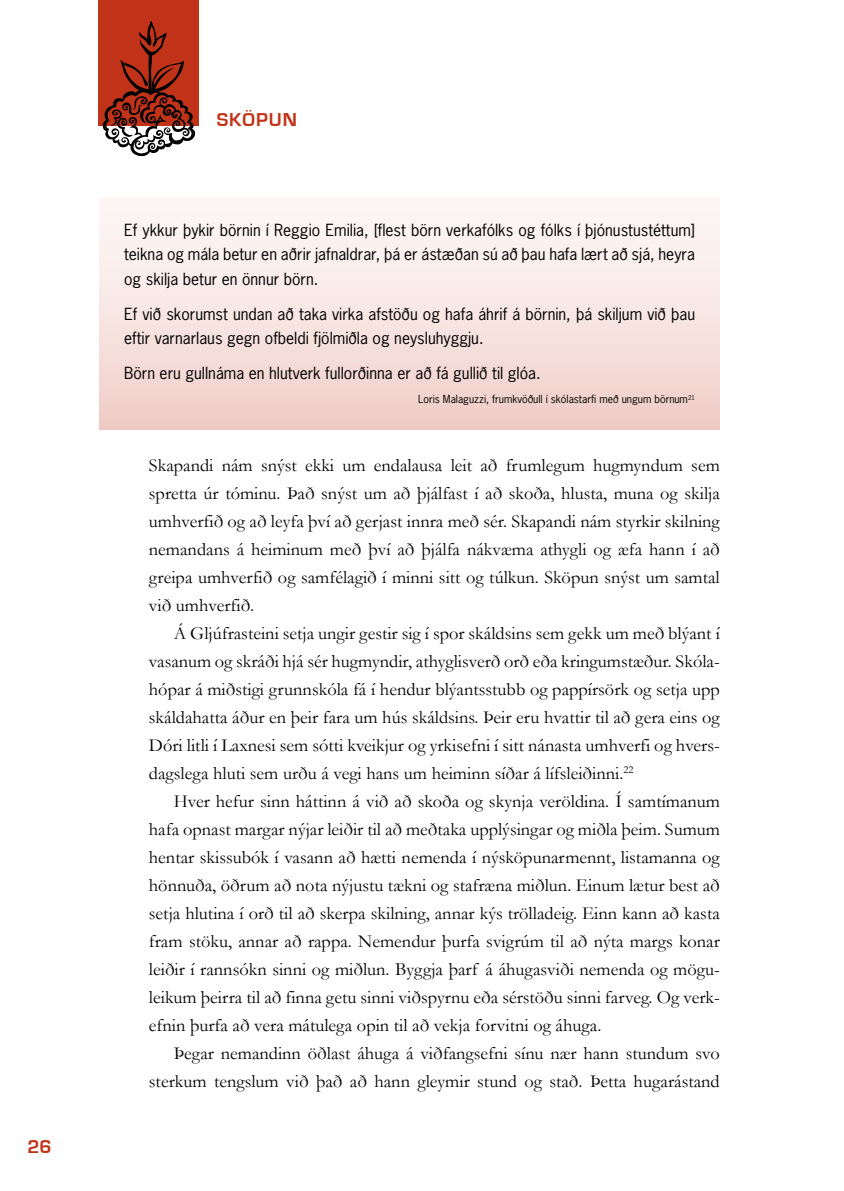
<style>
.page{position:relative;width:844px;height:1191px;background:#fff}
.page>*{position:absolute;margin:0;border:0;box-sizing:border-box;transform-origin:0 0}
.t1{font:700 19.25px "Eurostile";letter-spacing:.05em;color:#c13319}
.t2{font:18.38px/28px "Garamond";color:#000;text-align:justify}
.t3{font:15.75px/24.5px "News Gothic Std";color:#000;text-align:justify}
.t4{font:10.5px "News Gothic Std";color:#000}
</style>
<div class="page">
<div style="left:98px;top:0;width:100px;height:126px;background:#c13319"></div>
<svg style="left:103px;top:21px;width:92px;height:135px"></svg>
<div style="left:99px;top:198px;width:620px;height:231px;background:linear-gradient(to bottom,#fefbfa,#f0cec8)"></div>
<p class="t1" style="left:27px;top:1136px;width:26px">26</p>
<p class="t1" style="left:217px;top:109px;width:82px">SKÖPUN</p>
<p class="t3" style="left:124px;top:217px;width:572px">Ef ykkur þykir börnin í Reggio Emilia, [flest börn verkafólks og fólks í þjónustustéttum] teikna og mála betur en aðrir jafnaldrar, þá er ástæðan sú að þau hafa lært að sjá, heyra og skilja betur en önnur börn.</p>
<p class="t3" style="left:124px;top:301px;width:572px">Ef við skorumst undan að taka virka afstöðu og hafa áhrif á börnin, þá skiljum við þau eftir varnarlaus gegn ofbeldi fjölmiðla og neysluhyggju.</p>
<p class="t3" style="left:124px;top:361px;width:418px">Börn eru gullnáma en hlutverk fullorðinna er að fá gullið til glóa.</p>
<p class="t4" style="left:418px;top:392px;width:278px">Loris Malaguzzi, frumkvöðull í skólastarfi með ungum börnum<sup>21</sup></p>
<p class="t2" style="left:149px;top:451px;width:572px">Skapandi nám snýst ekki um endalausa leit að frumlegum hugmyndum sem spretta úr tóminu. Það snýst um að þjálfast í að skoða, hlusta, muna og skilja umhverfið og að leyfa því að gerjast innra með sér. Skapandi nám styrkir skilning nemandans á heiminum með því að þjálfa nákvæma athygli og æfa hann í að greipa umhverfið og samfélagið í minni sitt og túlkun. Sköpun snýst um samtal við umhverfið.</p>
<p class="t2" style="left:149px;top:619px;width:572px;text-indent:25px">Á Gljúfrasteini setja ungir gestir sig í spor skáldsins sem gekk um með blýant í vasanum og skráði hjá sér hugmyndir, athyglisverð orð eða kringumstæður. Skóla&shy;hópar á miðstigi grunnskóla fá í hendur blýantsstubb og pappírsörk og setja upp skáldahatta áður en þeir fara um hús skáldsins. Þeir eru hvattir til að gera eins og Dóri litli í Laxnesi sem sótti kveikjur og yrkisefni í sitt nánasta umhverfi og hvers&shy;dagslega hluti sem urðu á vegi hans um heiminn síðar á lífsleiðinni. <sup>22</sup></p>
<p class="t2" style="left:149px;top:787px;width:572px;text-indent:25px">Hver hefur sinn háttinn á við að skoða og skynja veröldina. Í samtímanum hafa opnast margar nýjar leiðir til að meðtaka upplýsingar og miðla þeim. Sumum hentar skissubók í vasann að hætti nemenda í nýsköpunarmennt, listamanna og hönnuða, öðrum að nota nýjustu tækni og stafræna miðlun. Einum lætur best að setja hlutina í orð til að skerpa skilning, annar kýs trölladeig. Einn kann að kasta fram stöku, annar að rappa. Nemendur þurfa svigrúm til að nýta margs konar leiðir í rannsókn sinni og miðlun. Byggja þarf á áhugasviði nemenda og mögu&shy;leikum þeirra til að finna getu sinni viðspyrnu eða sérstöðu sinni farveg. Og verk&shy;efnin þurfa að vera mátulega opin til að vekja forvitni og áhuga.</p>
<p class="t2" style="left:149px;top:1039px;width:572px;text-align:right">Þegar nemandinn öðlast áhuga á viðfangsefni sínu nær hann stundum svo sterkum tengslum við það að hann gleymir stund og stað. Þetta hugarástand</p>
</div>
